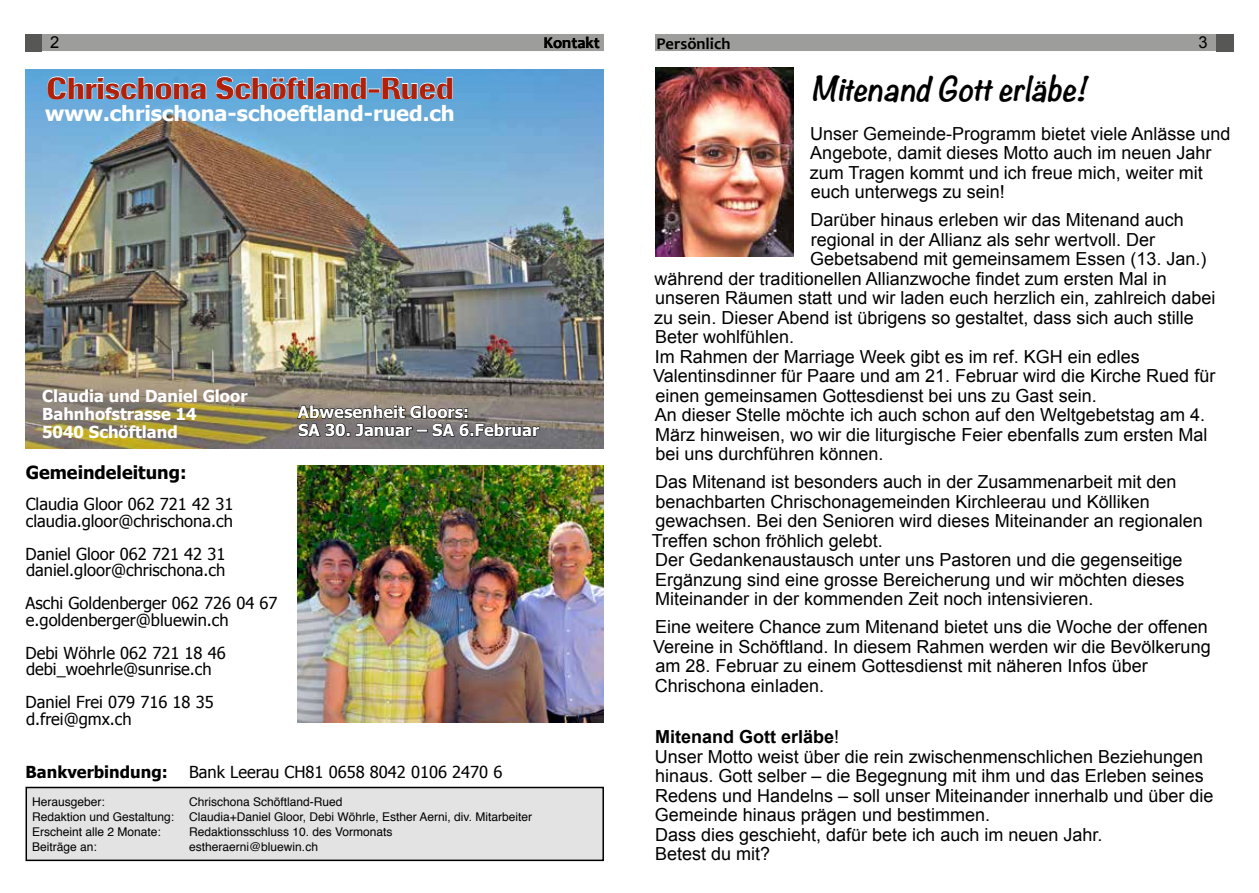
<style>
.page{position:relative;width:1259px;height:893px;background:#fff}
.page>*{position:absolute;margin:0;border:0;box-sizing:border-box;transform-origin:0 0}
.t1{font:30px "Intensa";color:#b12009}
.t2{font:italic 700 30px "Noteworthy";color:#000}
.t3{font:700 21px "Tahoma";color:#fff}
.t4{font:18px/19.5px "Arial";color:#000}
.t5{font:700 18px "Tahoma";color:#000}
.t6{font:16.5px/16.5px "Tahoma";color:#000}
.t7{font:700 16.5px/18px "Tahoma";color:#fff}
.t8{font:700 16.5px "Candara";color:#000}
.t9{font:700 16.5px "Tahoma";color:#000}
.t10{font:16.5px "Arial";color:#000}
.t11{font:12px/15px "Helvetica";color:#000}
.s1{font-weight:700}
</style>
<div class="page">
<div style="left:26px;top:34px;width:578px;height:17px;background:#9d9d9c"></div>
<div style="left:26px;top:34px;width:16px;height:17px;background:#575756"></div>
<div style="left:655px;top:34px;width:578px;height:17px;background:#9d9d9c"></div>
<div style="left:1216px;top:34px;width:17px;height:17px;background:#575756"></div>
<img style="left:26px;top:69px;width:578px;height:379px">
<svg style="left:47px;top:76px;width:159px;height:24px;background:#81bbe3"></svg>
<svg style="left:215px;top:76px;width:92px;height:24px;background:#82bce3"></svg>
<svg style="left:315px;top:77px;width:138px;height:23px;background:#7db8e0"></svg>
<div style="left:26px;top:787px;width:577px;height:73px;background:#e3e3e3"></div>
<div style="left:26px;top:787px;width:578px;height:74px;border:2px solid #000"></div>
<img style="left:298px;top:465px;width:306px;height:258px">
<svg style="left:297px;top:405px;width:243px;height:32px;background:#625c59"></svg>
<img style="left:655px;top:67px;width:138px;height:189px">
<p class="t10" style="left:50px;top:32px;width:11px">2</p>
<p class="t8" style="left:543px;top:33px;width:58px">Kontakt</p>
<p class="t8" style="left:658px;top:31px;width:75px">Persönlich</p>
<p class="t10" style="left:1198px;top:32px;width:11px">3</p>
<p class="t8" style="left:656px;top:33px;width:75px">Persönlich</p>
<h1 class="t1" style="left:46px;top:69px;width:409px">Chrischona Schöftland-Rued</h1>
<p class="t3" style="left:45px;top:98px;width:411px">www.chrischona-schoeftland-rued.ch</p>
<p class="t7" style="left:42px;top:386px;width:207px">Claudia und Daniel Gloor<br>Bahnhofstrasse 14<br>5040 Schöftland</p>
<p class="t5" style="left:26px;top:460px;width:162px">Gemeindeleitung:</p>
<p class="t6" style="left:26px;top:495px;width:209px">Claudia Gloor 062 721 42 31 claudia.gloor@chrischona.ch</p>
<p class="t6" style="left:26px;top:545px;width:201px">Daniel Gloor 062 721 42 31 daniel.gloor@chrischona.ch</p>
<p class="t6" style="left:26px;top:594px;width:253px">Aschi Goldenberger 062 726 04 67 e.goldenberger@bluewin.ch</p>
<p class="t6" style="left:26px;top:644px;width:202px">Debi Wöhrle 062 721 18 46 debi_woehrle@sunrise.ch</p>
<p class="t6" style="left:26px;top:693px;width:190px">Daniel Frei 079 716 18 35 d.frei@gmx.ch</p>
<p class="t7" style="left:298px;top:402px;width:243px">Abwesenheit Gloors:<br>SA 30. Januar – SA 6.Februar</p>
<p class="t9" style="left:26px;top:760px;width:144px">Bankverbindung:</p>
<p class="t6" style="left:189px;top:763px;width:315px">Bank Leerau CH81 0658 8042 0106 2470 6</p>
<p class="t11" style="left:32px;top:795px;width:501px;text-indent:157px">Chrischona Schöftland-Rued<br>Redaktion und Gestaltung: Claudia+Daniel Gloor, Debi Wöhrle, Esther Aerni, div. Mitarbeiter<br>Erscheint alle 2 Monate:</p>
<p class="t11" style="left:32px;top:795px;width:74px">Herausgeber:</p>
<p class="t11" style="left:189px;top:825px;width:205px">Redaktionsschluss 10. des Vormonats</p>
<p class="t11" style="left:32px;top:840px;width:66px">Beiträge an:</p>
<p class="t11" style="left:189px;top:840px;width:130px">estheraerni@bluewin.ch</p>
<h1 class="t2" style="left:811px;top:63px;width:285px">MitenandGotterläbe!</h1>
<p class="t4" style="left:809px;top:124px;width:422px">Unser Gemeinde-Programm bietet viele Anlässe und Angebote, damit dieses Motto auch im neuen Jahr zum Tragen kommt und ich freue mich, weiter mit euch unterwegs zu sein!</p>
<p class="t4" style="left:810px;top:210px;width:375px">Darüber hinaus erleben wir das Mitenand auch</p>
<p class="t4" style="left:811px;top:230px;width:346px">regional in der Allianz als sehr wertvoll. Der</p>
<p class="t4" style="left:810px;top:249px;width:398px">Gebetsabend mit gemeinsamem Essen (13. Jan.)</p>
<p class="t4" style="left:654px;top:269px;width:514px">während der traditionellen Allianzwoche findet zum ersten Mal in</p>
<p class="t4" style="left:655px;top:288px;width:562px">unseren Räumen statt und wir laden euch herzlich ein, zahlreich dabei</p>
<p class="t4" style="left:654px;top:308px;width:541px">zu sein. Dieser Abend ist übrigens so gestaltet, dass sich auch stille</p>
<p class="t4" style="left:655px;top:327px;width:141px">Beter wohlfühlen.</p>
<p class="t4" style="left:655px;top:347px;width:486px">Im Rahmen der Marriage Week gibt es im ref. KGH ein edles</p>
<p class="t4" style="left:653px;top:366px;width:563px">Valentinsdinner für Paare und am 21. Februar wird die Kirche Rued für</p>
<p class="t4" style="left:655px;top:386px;width:443px">einen gemeinsamen Gottesdienst bei uns zu Gast sein.</p>
<p class="t4" style="left:655px;top:405px;width:551px">An dieser Stelle möchte ich auch schon auf den Weltgebetstag am 4.</p>
<p class="t4" style="left:655px;top:425px;width:554px">März hinweisen, wo wir die liturgische Feier ebenfalls zum ersten Mal</p>
<p class="t4" style="left:655px;top:444px;width:230px">bei uns durchführen können.</p>
<p class="t4" style="left:652px;top:472px;width:552px">Das Mitenand ist besonders auch in der Zusammenarbeit mit den benachbarten Chrischonagemeinden Kirchleerau und Kölliken gewachsen. Bei den Senioren wird dieses Miteinander an regionalen Treffen schon fröhlich gelebt.<br>Der Gedankenaustausch unter uns Pastoren und die gegenseitige Ergänzung sind eine grosse Bereicherung und wir möchten dieses Miteinander in der kommenden Zeit noch intensivieren.</p>
<p class="t4" style="left:653px;top:617px;width:559px">Eine weitere Chance zum Mitenand bietet uns die Woche der offenen Vereine in Schöftland. In diesem Rahmen werden wir die Bevölkerung am 28. Februar zu einem Gottesdienst mit näheren Infos über Chrischona einladen.</p>
<p class="t4" style="left:655px;top:728px;width:560px"><span class="s1">Mitenand Gott erläbe</span>!<br>Unser Motto weist über die rein zwischenmenschlichen Beziehungen hinaus. Gott selber – die Begegnung mit ihm und das Erleben seines Redens und Handelns – soll unser Miteinander innerhalb und über die Gemeinde hinaus prägen und bestimmen.<br>Dass dies geschieht, dafür bete ich auch im neuen Jahr.<br>Betest du mit?</p>
</div>
